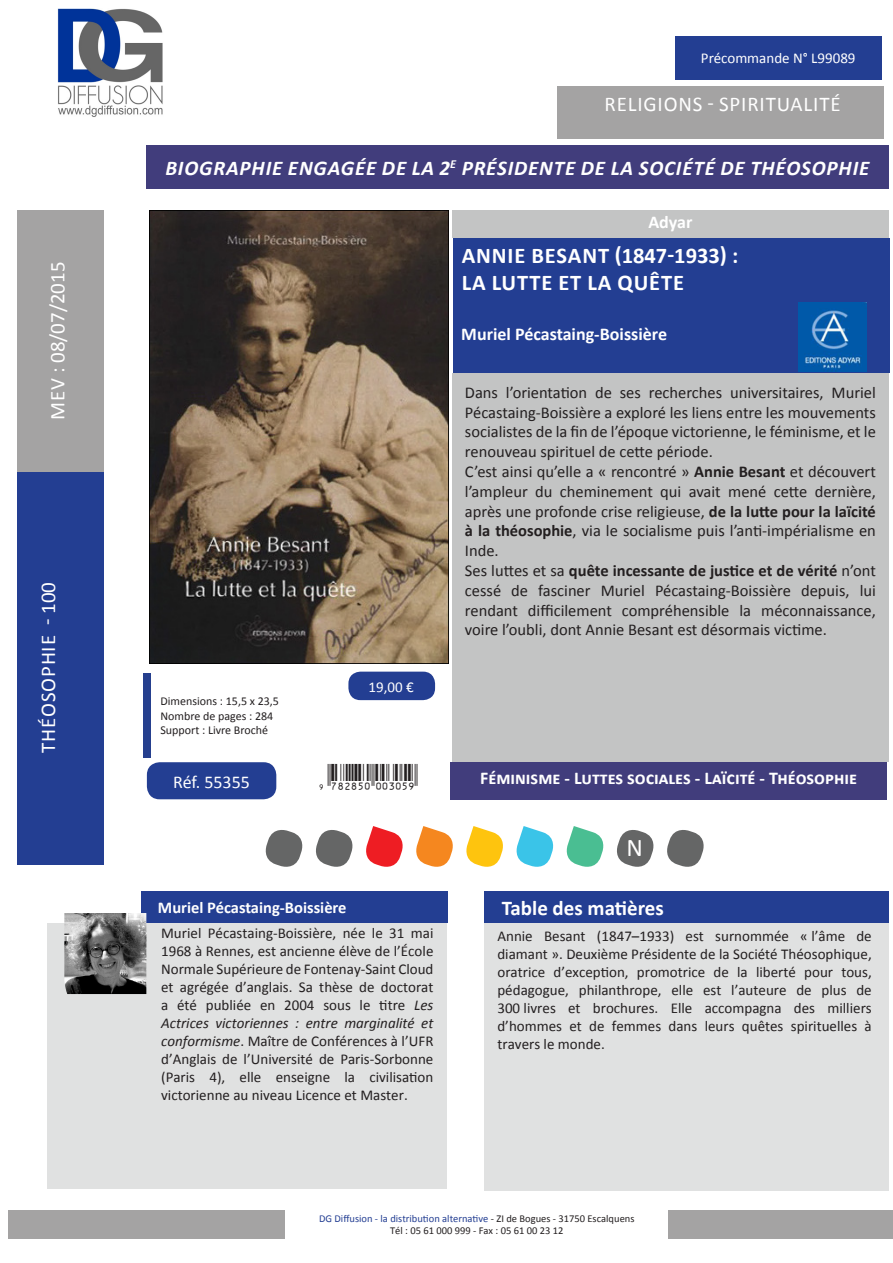
<style>
.page{position:relative;width:893px;height:1263px;background:#fff}
.page>*{position:absolute;margin:0;border:0;box-sizing:border-box;transform-origin:0 0}
.texte_format___NB_pa{font:25.5px "Calibri";color:#fff}
.t1{font:700 22.5px "Calibri";letter-spacing:.04em;color:#fff}
.Accroche{font:italic 700 21px "Calibri";letter-spacing:.04em;color:#fff}
.Titre_MEV{font:21px "Calibri";letter-spacing:.04em;color:#fff}
.t2{font:700 21px "Calibri";color:#fff}
.Titre_MEV-2{font:21px "Calibri";color:#fff}
.Titre_collection{font:21px "Calibri";letter-spacing:.04em;color:#fff}
.t3{font:19.5px "ID Automation UPCEANXS";color:#231f20}
.t4{font:700 18px "Calibri";color:#fff}
.t5{font:18px "Calibri";color:#fff}
.t6{font:16.5px/19.8px "Calibri";color:#231f20;text-align:justify}
.t7{font:700 16.5px "Calibri";color:#fff}
.texte_BIO{font:15px/18px "Calibri";color:#231f20;text-align:justify}
.Titre_Précommande{font:15px "Calibri";color:#fff}
.Prix{font:15px "Calibri";color:#fff}
.t8{font:12px "Calibri";color:#231f20}
.texte_format___NB_pa-2{font:10.5px "Calibri";color:#233e92}
.texte_format___NB_pa-3{font:10.5px "Calibri";color:#231f20}
.s1{font-style:italic}
.s2{font-weight:700}
.s3{color:#231f20}
</style>
<div class="page">
<div style="left:675px;top:36px;width:206px;height:43px;background:#233e92"></div>
<div style="left:669px;top:1210px;width:224px;height:28px;background:#a4a3a3"></div>
<div style="left:9px;top:1210px;width:276px;height:28px;background:#a4a3a3"></div>
<div style="left:18px;top:472px;width:86px;height:393px;background:#233e92"></div>
<div style="left:18px;top:210px;width:86px;height:262px;background:#a4a3a3"></div>
<img style="left:57px;top:9px;width:106px;height:108px">
<div style="left:144px;top:674px;width:7px;height:84px;background:#253f8e"></div>
<div style="left:450px;top:762px;width:437px;height:38px;background:#413d7c"></div>
<img style="left:150px;top:210px;width:298px;height:453px">
<div style="left:453px;top:238px;width:436px;height:135px;background:#233e92"></div>
<div style="left:147px;top:762px;width:129px;height:37px;background:#233e92;border-radius:13px"></div>
<div style="left:146px;top:146px;width:743px;height:43px;background:#413d7c"></div>
<div style="left:452px;top:373px;width:437px;height:388px;background:#c3c4c4"></div>
<div style="left:452px;top:210px;width:437px;height:28px;background:#c3c4c4"></div>
<svg style="left:316px;top:830px;width:37px;height:37px"></svg>
<svg style="left:265px;top:830px;width:38px;height:37px"></svg>
<svg style="left:617px;top:830px;width:37px;height:37px"></svg>
<svg style="left:667px;top:830px;width:37px;height:37px"></svg>
<svg style="left:366px;top:826px;width:37px;height:41px"></svg>
<svg style="left:416px;top:826px;width:87px;height:41px"></svg>
<svg style="left:516px;top:826px;width:38px;height:41px"></svg>
<svg style="left:566px;top:826px;width:38px;height:41px"></svg>
<div style="left:485px;top:923px;width:404px;height:268px;background:#e0e1e1"></div>
<div style="left:485px;top:891px;width:404px;height:32px;background:#233e92"></div>
<div style="left:47px;top:923px;width:400px;height:266px;background:#e0e1e1"></div>
<div style="left:141px;top:891px;width:306px;height:32px;background:#233e92"></div>
<img style="left:64px;top:913px;width:82px;height:81px">
<img style="left:798px;top:302px;width:69px;height:69px">
<div style="left:348px;top:672px;width:87px;height:28px;background:#233e92;border-radius:12px"></div>
<div style="left:557px;top:87px;width:327px;height:52px;background:#a4a3a3"></div>
<p class="Titre_MEV-2" style="left:44px;top:420px;width:160px;rotate:-90deg">MEV : 08/07/2015</p>
<p class="Titre_collection" style="left:35px;top:753px;width:172px;rotate:-90deg">THÉOSOPHIE - 100</p>
<p class="Titre_Précommande" style="left:701px;top:49px;width:156px">Précommande N° L99089</p>
<p class="Titre_MEV" style="left:604px;top:91px;width:238px">RELIGIONS - SPIRITUALITÉ</p>
<p class="Accroche" style="left:165px;top:155px;width:705px">BIOGRAPHIE ENGAGÉE DE LA 2<sup>E</sup> PRÉSIDENTE DE LA SOCIÉTÉ DE THÉOSOPHIE</p>
<p class="t4" style="left:648px;top:210px;width:46px">Adyar</p>
<p class="t1" style="left:462px;top:242px;width:278px">ANNIE BESANT (1847-1933) :</p>
<p class="t1" style="left:462px;top:269px;width:224px">LA LUTTE ET LA QUÊTE</p>
<p class="t4" style="left:461px;top:322px;width:207px">Muriel Pécastaing-Boissière</p>
<p class="t8" style="left:160px;top:693px;width:120px">Dimensions : 15,5 x 23,5</p>
<p class="t8" style="left:160px;top:708px;width:114px">Nombre de pages : 284</p>
<p class="t8" style="left:160px;top:722px;width:109px">Support : Livre Broché</p>
<p class="t5" style="left:173px;top:770px;width:78px">Réf. 55355</p>
<p class="Prix" style="left:369px;top:677px;width:47px">19,00 €</p>
<p class="t3" style="left:315px;top:759px;width:104px">y(7IC8F0*KKNKPT(</p>
<p class="t7" style="left:158px;top:897px;width:190px">Muriel Pécastaing-Boissière</p>
<p class="texte_BIO" style="left:161px;top:924px;width:274px">Muriel Pécastaing-Boissière, née le 31 mai 1968 à Rennes, est ancienne élève de l’École Normale Supérieure de Fontenay-Saint Cloud et agrégée d’anglais. Sa thèse de doctorat a été publiée en 2004 sous le titre <span class="s1">Les Actrices victoriennes : entre marginalité et conformisme</span>. Maître de Conférences à l’UFR d’Anglais de l’Université de Paris-Sorbonne (Paris 4), elle enseigne la civilisation victorienne au niveau Licence et Master.</p>
<p class="t6" style="left:465px;top:382px;width:412px">Dans l’orientation de ses recherches universitaires, Muriel Pécastaing-Boissière a exploré les liens entre les mouvements socialistes de la fin de l’époque victorienne, le féminisme, et le renouveau spirituel de cette période.</p>
<p class="t6" style="left:465px;top:462px;width:412px">C’est ainsi qu’elle a « rencontré » <span class="s2">Annie Besant</span> et découvert l’ampleur du cheminement qui avait mené cette dernière, après une profonde crise religieuse, <span class="s2">de la lutte pour la laïcité à la théosophie</span>, via le socialisme puis l’anti-impérialisme en Inde.</p>
<p class="t6" style="left:465px;top:561px;width:412px">Ses luttes et sa <span class="s2">quête incessante de justice et de vérité</span> n’ont cessé de fasciner Muriel Pécastaing-Boissière depuis, lui rendant difficilement compréhensible la méconnaissance, voire l’oubli, dont Annie Besant est désormais victime.</p>
<p class="t4" style="left:480px;top:767px;width:378px">Féminisme - Luttes sociales - Laïcité - Théosophie</p>
<p class="texte_format___NB_pa" style="left:627px;top:831px;width:18px">N</p>
<p class="t2" style="left:502px;top:894px;width:164px">Table des matières</p>
<p class="texte_BIO" style="left:497px;top:926px;width:376px">Annie Besant (1847–1933) est surnommée « l’âme de diamant ». Deuxième Présidente de la Société Théosophique, oratrice d’exception, promotrice de la liberté pour tous, pédagogue, philanthrope, elle est l’auteure de plus de 300 livres et brochures. Elle accompagna des milliers d’hommes et de femmes dans leurs quêtes spirituelles à travers le monde.</p>
<p class="texte_format___NB_pa-2" style="left:319px;top:1212px;width:317px">DG Diffusion - la distribution alternative <span class="s3">- ZI de Bogues - 31750 Escalquens</span></p>
<p class="texte_format___NB_pa-3" style="left:390px;top:1224px;width:175px">Tél : 05 61 000 999 - Fax : 05 61 00 23 12</p>
</div>
